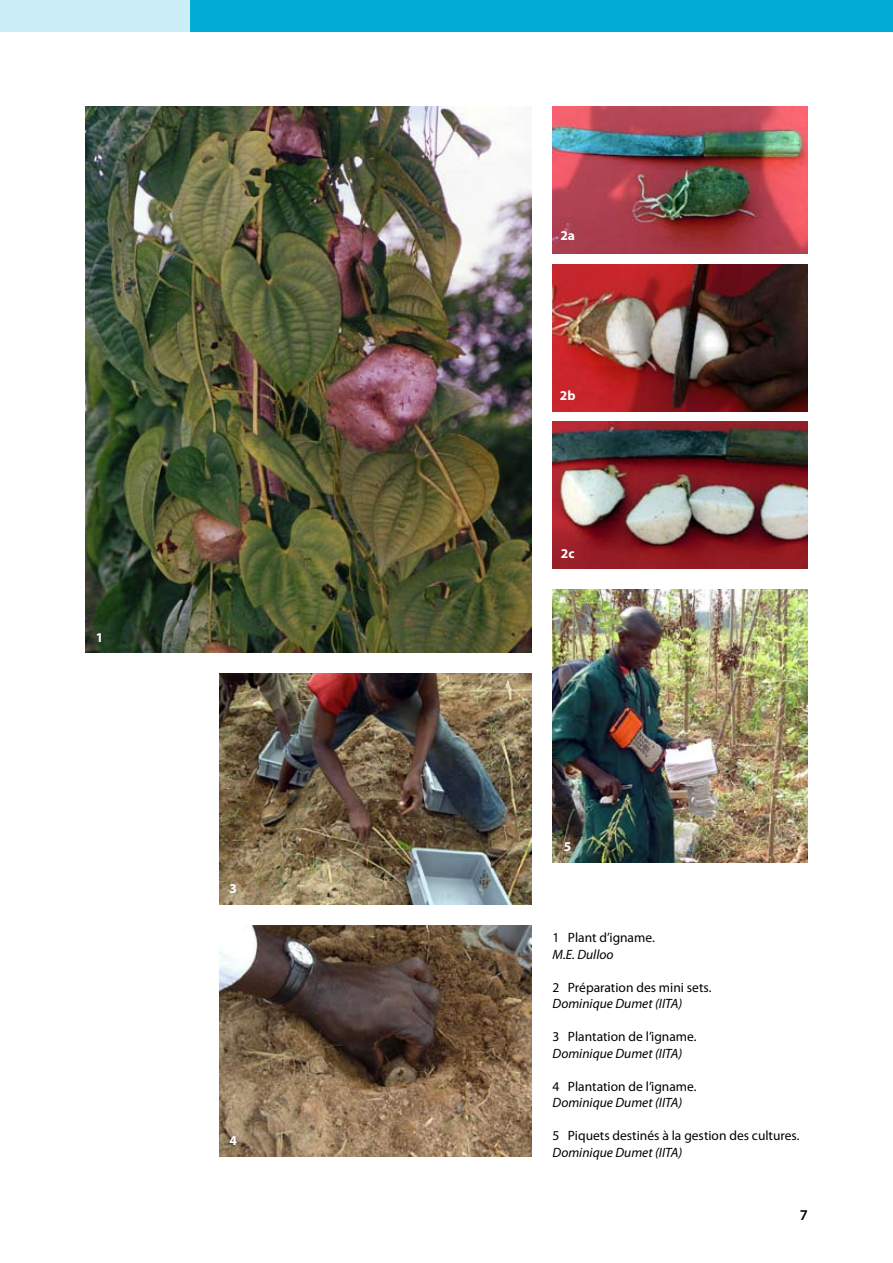
<style>
.page{position:relative;width:893px;height:1263px;background:#fff}
.page>*{position:absolute;margin:0;border:0;box-sizing:border-box;transform-origin:0 0}
.t1{font:13.5px "Myriad Pro";color:#000}
.t2{font:italic 13.5px "Myriad Pro";color:#000}
.t3{font:700 13.5px "Myriad Pro";color:#fff}
</style>
<div class="page">
<div style="left:190px;top:0;width:703px;height:32px;background:#00acd4"></div>
<div style="left:0;top:0;width:190px;height:32px;background:#cceef6"></div>
<img style="left:85px;top:107px;width:446px;height:546px">
<img style="left:219px;top:674px;width:312px;height:231px">
<img style="left:553px;top:264px;width:255px;height:147px">
<img style="left:553px;top:590px;width:255px;height:272px">
<img style="left:219px;top:926px;width:312px;height:231px">
<img style="left:553px;top:107px;width:255px;height:147px">
<img style="left:553px;top:422px;width:255px;height:147px">
<p class="t3" style="left:96px;top:628px;width:9px">1</p>
<p class="t3" style="left:229px;top:880px;width:9px">3</p>
<p class="t3" style="left:229px;top:1132px;width:9px">4</p>
<p class="t3" style="left:560px;top:226px;width:16px">2a</p>
<p class="t3" style="left:560px;top:387px;width:17px">2b</p>
<p class="t3" style="left:561px;top:544px;width:15px">2c</p>
<p class="t3" style="left:564px;top:837px;width:9px">5</p>
<p class="t1" style="left:552px;top:929px;width:104px">1 Plant d’igname.</p>
<p class="t2" style="left:552px;top:946px;width:63px">M.E. Dulloo</p>
<p class="t1" style="left:552px;top:979px;width:160px">2 Préparation des mini sets.</p>
<p class="t2" style="left:552px;top:995px;width:131px">Dominique Dumet (IITA)</p>
<p class="t1" style="left:552px;top:1028px;width:146px">3 Plantation de l’igname.</p>
<p class="t2" style="left:552px;top:1045px;width:131px">Dominique Dumet (IITA)</p>
<p class="t1" style="left:552px;top:1078px;width:146px">4 Plantation de l’igname.</p>
<p class="t2" style="left:552px;top:1094px;width:131px">Dominique Dumet (IITA)</p>
<p class="t1" style="left:552px;top:1127px;width:249px">5 Piquets destinés à la gestion des cultures.</p>
<p class="t2" style="left:552px;top:1144px;width:131px">Dominique Dumet (IITA)</p>
</div>
